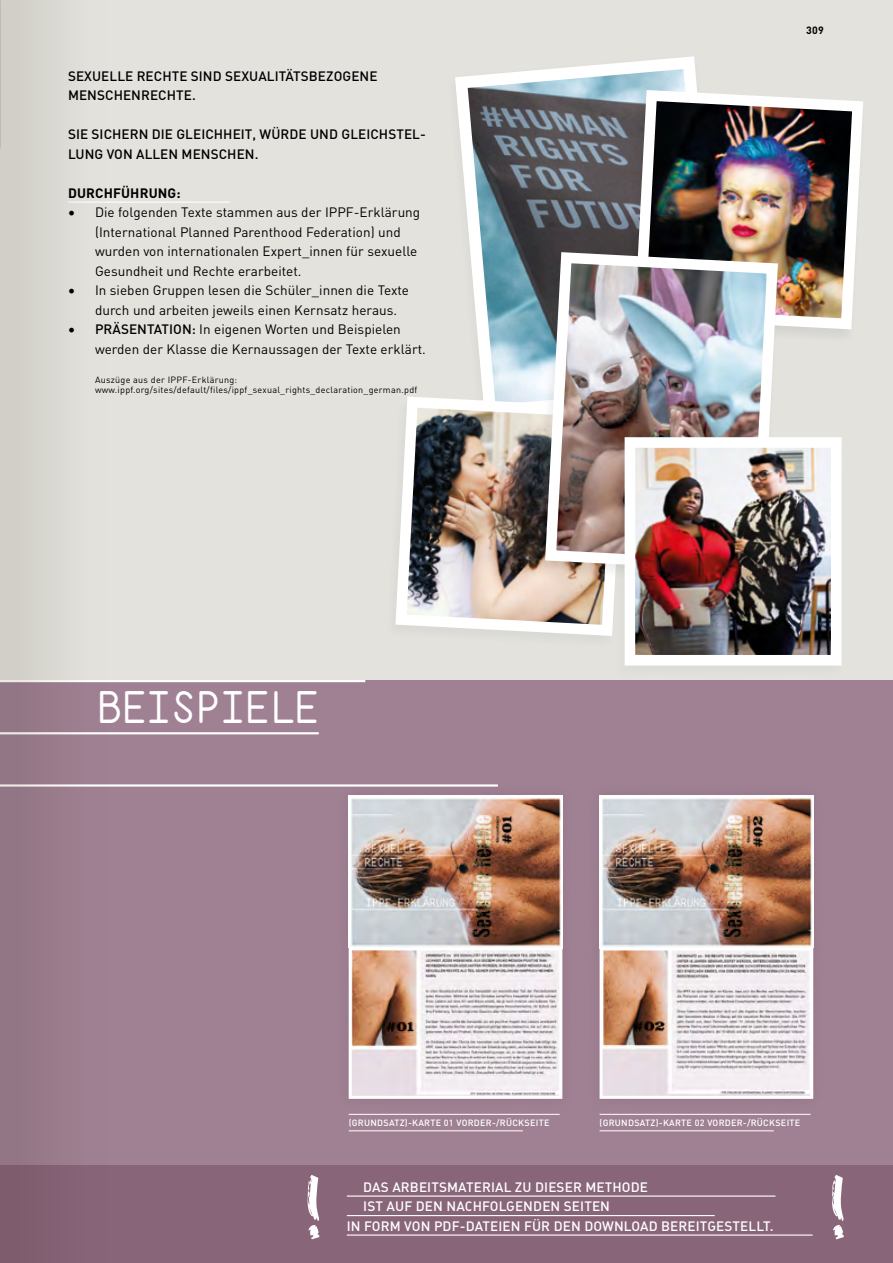
<style>
.page{position:relative;width:893px;height:1263px;background:#fff}
.page>*{position:absolute;margin:0;border:0;box-sizing:border-box;transform-origin:0 0}
.t1{font:43.5px "AHAMONO Monospaced";color:#fff}
.t2{font:13.5px/19.5px "DIN";letter-spacing:.005em;color:#000}
.t3{font:500 13.5px/19.5px "DIN";letter-spacing:.005em;color:#000}
.t4{font:13.5px "DIN Medium Alternate";letter-spacing:.01em;color:#fff}
.t5{font:700 13.5px "DIN";letter-spacing:.01em;color:#000}
.t6{font:700 10.5px "DIN";color:#000}
.t7{font:9px/9.8px "DIN";letter-spacing:.03em;color:#000}
.t8{font:500 9px "DIN";letter-spacing:.03em;color:#fff}
.s1{font-family:"Minion Pro";font-size:18px}
.s2{font-weight:500}
</style>
<div class="page">
<div style="left:0;top:0;width:893px;height:680px;background:#e3e2dd"></div>
<div style="left:0;top:680px;width:893px;height:583px;background:#a08193"></div>
<hr style="left:68px;top:202px;width:162px;height:1px;background:#fff">
<svg style="left:455px;top:56px;width:242px;height:335px"></svg>
<div style="left:622px;top:89px;width:246px;height:255px;background:#000;opacity:.07"></div>
<img style="left:629px;top:84px;width:239px;height:251px">
<img style="left:395px;top:391px;width:217px;height:245px">
<hr style="left:349px;top:1114px;width:211px;height:1px;background:#fff">
<hr style="left:349px;top:1130px;width:174px;height:1px;background:#fff">
<hr style="left:600px;top:1114px;width:210px;height:1px;background:#fff">
<hr style="left:600px;top:1130px;width:174px;height:1px;background:#fff">
<img style="left:600px;top:795px;width:213px;height:140px">
<div style="left:337px;top:783px;width:238px;height:177px;background:#000;opacity:.08"></div>
<img style="left:349px;top:795px;width:213px;height:140px">
<div style="left:587px;top:935px;width:239px;height:176px;background:#000;opacity:.08"></div>
<svg style="left:604px;top:951px;width:205px;height:144px"></svg>
<div style="left:600px;top:947px;width:213px;height:152px;border:3px solid #fff"></div>
<div style="left:337px;top:935px;width:238px;height:176px;background:#000;opacity:.08"></div>
<svg style="left:353px;top:951px;width:205px;height:144px"></svg>
<div style="left:349px;top:947px;width:213px;height:152px;border:3px solid #fff"></div>
<div style="left:533px;top:251px;width:250px;height:335px;background:#000;opacity:.07"></div>
<img style="left:540px;top:247px;width:243px;height:330px">
<div style="left:612px;top:436px;width:234px;height:244px;background:#000;opacity:.03"></div>
<img style="left:637px;top:449px;width:192px;height:204px">
<div style="left:625px;top:437px;width:216px;height:228px;border:11px solid #fff"></div>
<div style="left:0;top:1165px;width:893px;height:98px;background:#896579"></div>
<hr style="left:0;top:680px;width:365px;height:2px;background:#fff">
<hr style="left:0;top:732px;width:319px;height:2px;background:#fff">
<hr style="left:0;top:784px;width:498px;height:2px;background:#fff">
<hr style="left:347px;top:1195px;width:428px;height:1px;background:#fff">
<hr style="left:347px;top:1215px;width:368px;height:1px;background:#fff">
<hr style="left:347px;top:1234px;width:466px;height:1px;background:#fff">
<svg style="left:832px;top:1175px;width:12px;height:64px"></svg>
<svg style="left:308px;top:1175px;width:11px;height:64px"></svg>
<svg style="left:0;top:0;width:106px;height:1263px"></svg>
<p class="t3" style="left:68px;top:66px;width:311px">SEXUELLE RECHTE SIND SEXUALITÄTSBEZOGENE<br>MENSCHENRECHTE.</p>
<p class="t3" style="left:68px;top:124px;width:359px">SIE SICHERN DIE GLEICHHEIT, WÜRDE UND GLEICHSTEL-<br>LUNG VON ALLEN MENSCHEN.</p>
<p class="t5" style="left:68px;top:184px;width:114px">DURCHFÜHRUNG:</p>
<p class="t2" style="left:95px;top:202px;width:327px;text-indent:-27px"><span class="s1">•</span> Die folgenden Texte stammen aus der IPPF-Erklärung (International Planned Parenthood Federation) und wurden von internationalen Expert_innen für sexuelle Gesundheit und Rechte erarbeitet.</p>
<p class="t2" style="left:95px;top:280px;width:316px;text-indent:-27px"><span class="s1">•</span> In sieben Gruppen lesen die Schüler_innen die Texte durch und arbeiten jeweils einen Kernsatz heraus.</p>
<p class="t2" style="left:95px;top:319px;width:332px;text-indent:-27px"><span class="s1">•</span> <span class="s2">PRÄSENTATION:</span> In eigenen Worten und Beispielen werden der Klasse die Kernaussagen der Texte erklärt.</p>
<p class="t7" style="left:95px;top:375px;width:324px">Auszüge aus der IPPF-Erklärung: www.ippf.org/sites/default/files/ippf_sexual_rights_declaration_german.pdf</p>
<h1 class="t1" style="left:97px;top:679px;width:223px">BEISPIELE</h1>
<p class="t6" style="left:806px;top:24px;width:19px">309</p>
<p class="t8" style="left:349px;top:1117px;width:202px">(GRUNDSATZ)-KARTE 01 VORDER-/RÜCKSEITE</p>
<p class="t8" style="left:600px;top:1117px;width:202px">(GRUNDSATZ)-KARTE 02 VORDER-/RÜCKSEITE</p>
<p class="t4" style="left:363px;top:1178px;width:286px">DAS ARBEITSMATERIAL ZU DIESER METHODE</p>
<p class="t4" style="left:363px;top:1197px;width:248px">IST AUF DEN NACHFOLGENDEN SEITEN</p>
<p class="t4" style="left:347px;top:1217px;width:428px">IN FORM VON PDF-DATEIEN FÜR DEN DOWNLOAD BEREITGESTELLT.</p>
</div>
